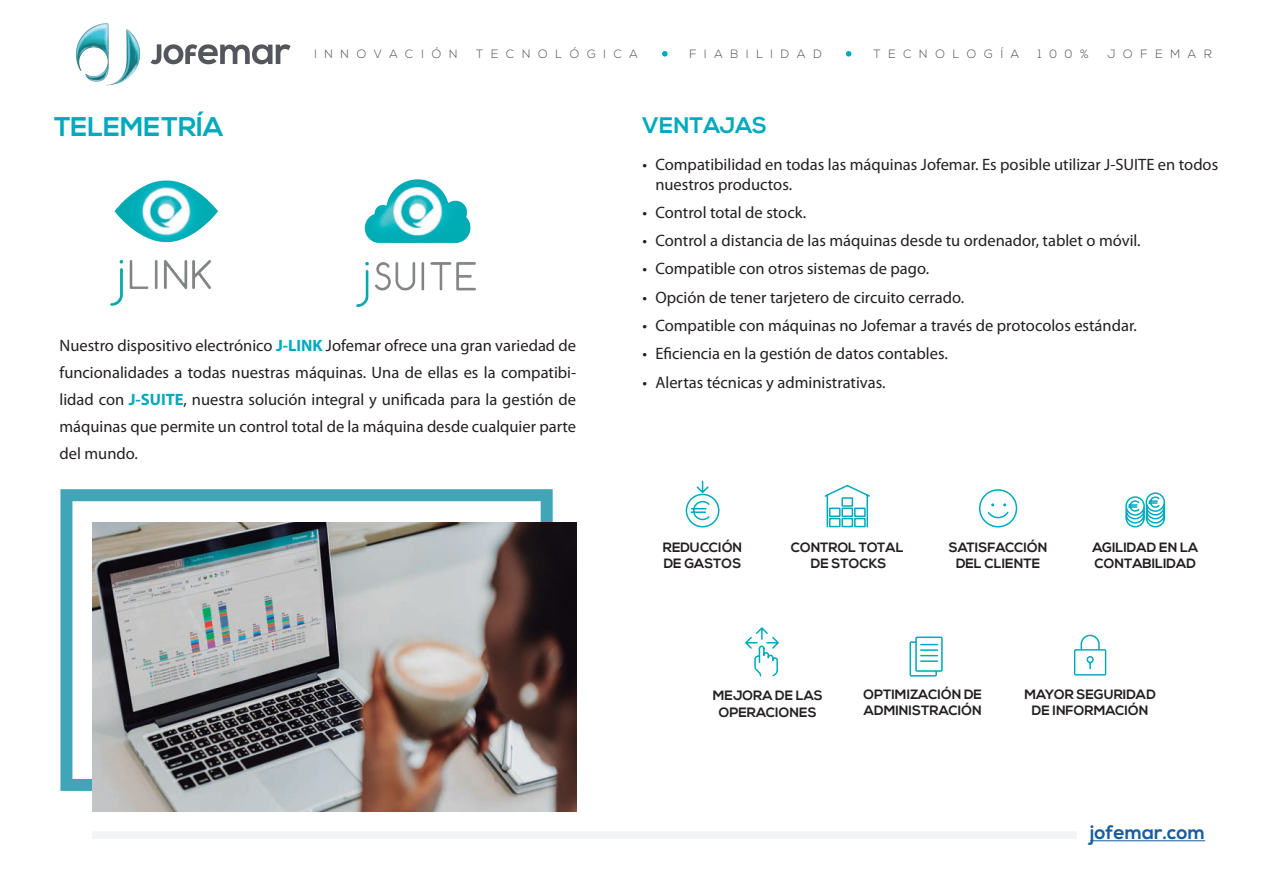
<style>
.page{position:relative;width:1263px;height:893px;background:#fff}
.page>*{position:absolute;margin:0;border:0;box-sizing:border-box;transform-origin:0 0}
.t1{font:700 27px "Nexa";color:#00aabd}
.t2{font:700 22.5px "Nexa";color:#00aabd}
.t3{font:700 19.5px "Nexa";color:#175d9e}
.t4{font:16.5px/27px "Myriad Pro";color:#231f20;text-align:justify}
.t5{font:700 13.5px/16.2px "Nexa";color:#231f20;text-align:center}
.t6{font:300 12px "Nexa";letter-spacing:.64em;color:#4d5056}
.s1{font-weight:700;color:#00aabd}
</style>
<div class="page">
<svg style="left:151px;top:44px;width:140px;height:20px"></svg>
<img style="left:75px;top:23px;width:66px;height:63px">
<svg style="left:662px;top:51px;width:6px;height:6px"></svg>
<svg style="left:846px;top:51px;width:5px;height:6px"></svg>
<img style="left:356px;top:179px;width:120px;height:128px">
<img style="left:92px;top:522px;width:484px;height:289px">
<img style="left:110px;top:180px;width:108px;height:126px">
<div style="left:686px;top:494px;width:33px;height:33px;border:2px solid #00aabd;border-radius:50%"></div>
<svg style="left:690px;top:480px;width:21px;height:41px"></svg>
<svg style="left:824px;top:484px;width:46px;height:44px"></svg>
<div style="left:979px;top:489px;width:38px;height:38px;border:2px solid #00aabd;border-radius:50%"></div>
<svg style="left:987px;top:503px;width:22px;height:16px"></svg>
<div style="left:1145px;top:492px;width:20px;height:20px;border:2px solid #00aabd;border-radius:50%"></div>
<svg style="left:1125px;top:496px;width:41px;height:32px"></svg>
<svg style="left:745px;top:627px;width:34px;height:50px"></svg>
<svg style="left:909px;top:636px;width:34px;height:41px"></svg>
<div style="left:1074px;top:649px;width:32px;height:27px;border:1px solid #00aabd"></div>
<svg style="left:1080px;top:634px;width:20px;height:36px"></svg>
<div style="left:92px;top:831px;width:985px;height:8px;background:#f2f3f4"></div>
<hr style="left:1090px;top:840px;width:115px;height:1px;background:#175d9e">
<p class="t6" style="left:314px;top:47px;width:145px">INNOVACIÓN</p>
<p class="t6" style="left:476px;top:47px;width:163px">TECNOLÓGICA</p>
<p class="t6" style="left:689px;top:47px;width:134px">FIABILIDAD</p>
<p class="t6" style="left:873px;top:47px;width:147px">TECNOLOGÍA</p>
<p class="t6" style="left:1038px;top:47px;width:52px">100%</p>
<p class="t6" style="left:1107px;top:47px;width:106px">JOFEMAR</p>
<h1 class="t1" style="left:54px;top:111px;width:171px">TELEMETRÍA</h1>
<h2 class="t2" style="left:642px;top:112px;width:126px">VENTAJAS</h2>
<p class="t4" style="left:655px;top:154px;width:564px;line-height:19.8px;text-indent:-13px">• Compatibilidad en todas las máquinas Jofemar. Es posible utilizar J-SUITE en todos nuestros productos.</p>
<p class="t4" style="left:643px;top:199px;width:165px">• Control total de stock.</p>
<p class="t4" style="left:643px;top:227px;width:500px">• Control a distancia de las máquinas desde tu ordenador, tablet o móvil.</p>
<p class="t4" style="left:643px;top:255px;width:288px">• Compatible con otros sistemas de pago.</p>
<p class="t4" style="left:643px;top:283px;width:323px">• Opción de tener tarjetero de circuito cerrado.</p>
<p class="t4" style="left:643px;top:312px;width:496px">• Compatible con máquinas no Jofemar a través de protocolos estándar.</p>
<p class="t4" style="left:643px;top:340px;width:307px">• Eficiencia en la gestión de datos contables.</p>
<p class="t4" style="left:643px;top:368px;width:244px">• Alertas técnicas y administrativas.</p>
<p class="t4" style="left:60px;top:331px;width:518px">Nuestro dispositivo electrónico <span class="s1">J-LINK</span> Jofemar ofrece una gran variedad de funcionalidades a todas nuestras máquinas. Una de ellas es la compatibi&shy;lidad con <span class="s1">J-SUITE</span>, nuestra solución integral y unificada para la gestión de máquinas que permite un control total de la máquina desde cualquier parte del mundo.</p>
<p class="t5" style="left:663px;top:540px;width:81px;text-align:left">REDUCCIÓN<br>DE GASTOS</p>
<p class="t5" style="left:791px;top:540px;width:115px">CONTROL TOTAL<br>DE STOCKS</p>
<p class="t5" style="left:949px;top:540px;width:100px">SATISFACCIÓN<br>DEL CLIENTE</p>
<p class="t5" style="left:1092px;top:540px;width:107px;text-align:left">AGILIDAD EN LA<br>CONTABILIDAD</p>
<p class="t5" style="left:713px;top:688px;width:111px">MEJORA DE LAS<br>OPERACIONES</p>
<p class="t5" style="left:863px;top:687px;width:120px;text-align:left">OPTIMIZACIÓN DE<br>ADMINISTRACIÓN</p>
<p class="t5" style="left:1024px;top:686px;width:133px">MAYOR SEGURIDAD<br>DE INFORMACIÓN</p>
<p class="t3" style="left:1090px;top:821px;width:117px">jofemar.com</p>
</div>
